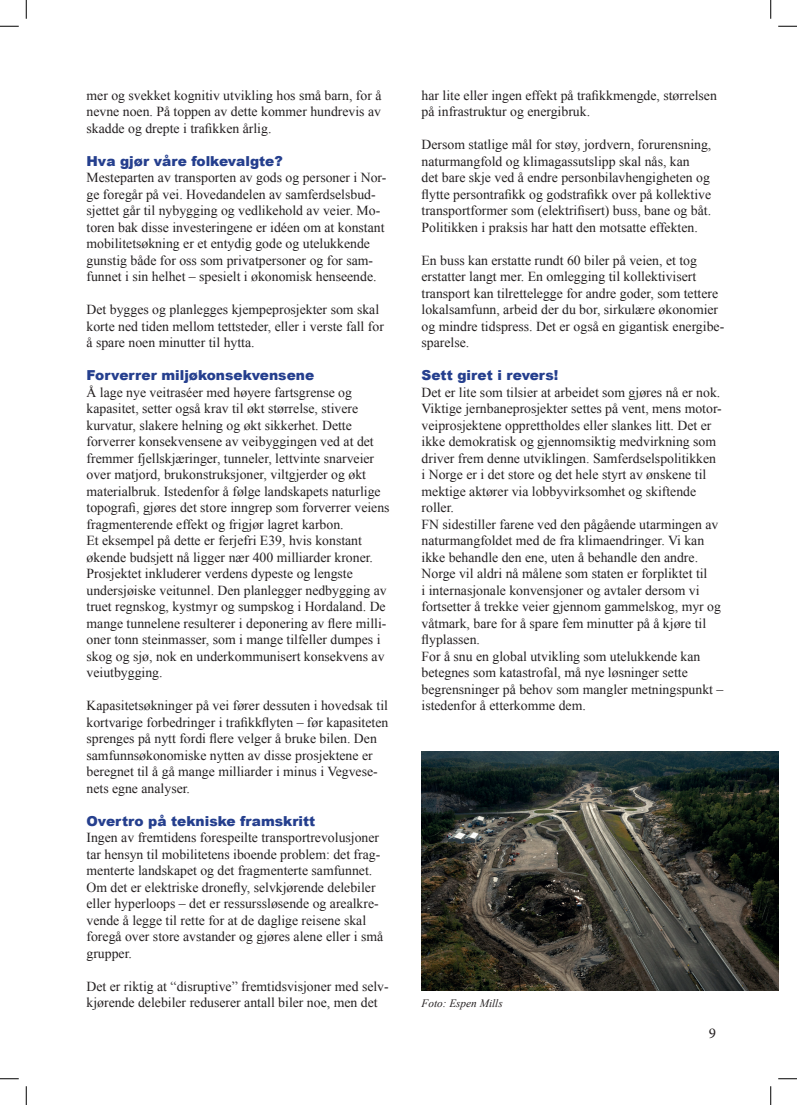
<style>
.page{position:relative;width:797px;height:1105px;background:#fff}
.page>*{position:absolute;margin:0;border:0;box-sizing:border-box;transform-origin:0 0}
.t1{font:15px "Minion Pro";color:#231f20}
.t2{font:13.75px/16.5px "Times New Roman";color:#231f20}
.t3{font:900 13.75px "Arial";color:#253f8e}
.t4{font:italic 11.25px "Times New Roman";color:#231f20}
</style>
<div class="page">
<img style="left:421px;top:751px;width:357px;height:240px">
<svg style="left:0;top:25px;width:19px;height:2px"></svg>
<svg style="left:778px;top:25px;width:19px;height:2px"></svg>
<svg style="left:0;top:1078px;width:19px;height:1px"></svg>
<svg style="left:778px;top:1078px;width:19px;height:1px"></svg>
<svg style="left:25px;top:0;width:2px;height:19px"></svg>
<svg style="left:25px;top:1086px;width:2px;height:19px"></svg>
<svg style="left:770px;top:0;width:1px;height:19px"></svg>
<svg style="left:770px;top:1086px;width:1px;height:19px"></svg>
<p class="t2" style="left:86px;top:87px;width:296px;text-align:justify">mer og svekket kognitiv utvikling hos små barn, for å nevne noen. På toppen av dette kommer hundrevis av skadde og drepte i trafikken årlig.</p>
<p class="t3" style="left:86px;top:151px;width:198px">Hva gjør våre folkevalgte?</p>
<p class="t2" style="left:86px;top:169px;width:301px">Mesteparten av transporten av gods og personer i Nor&shy;ge foregår på vei. Hovedandelen av samferdselsbud&shy;sjettet går til nybygging og vedlikehold av veier. Mo&shy;toren bak disse investeringene er idéen om at konstant mobilitetsøkning er et entydig gode og utelukkende gunstig både for oss som privatpersoner og for sam&shy;funnet i sin helhet – spesielt i økonomisk henseende.</p>
<p class="t2" style="left:86px;top:301px;width:299px">Det bygges og planlegges kjempeprosjekter som skal korte ned tiden mellom tettsteder, eller i verste fall for å spare noen minutter til hytta.</p>
<p class="t3" style="left:86px;top:365px;width:229px">Forverrer miljøkonsekvensene</p>
<p class="t2" style="left:86px;top:384px;width:304px">Å lage nye veitraséer med høyere fartsgrense og kapasitet, setter også krav til økt størrelse, stivere kurvatur, slakere helning og økt sikkerhet. Dette forverrer konsekvensene av veibyggingen ved at det fremmer fjellskjæringer, tunneler, lettvinte snarveier over matjord, brukonstruksjoner, viltgjerder og økt materialbruk. Istedenfor å følge landskapets naturlige topografi, gjøres det store inngrep som forverrer veiens fragmenterende effekt og frigjør lagret karbon.<br>Et eksempel på dette er ferjefri E39, hvis konstant økende budsjett nå ligger nær 400 milliarder kroner.<br>Prosjektet inkluderer verdens dypeste og lengste undersjøiske veitunnel. Den planlegger nedbygging av truet regnskog, kystmyr og sumpskog i Hordaland. De mange tunnelene resulterer i deponering av flere milli&shy;oner tonn steinmasser, som i mange tilfeller dumpes i skog og sjø, nok en underkommunisert konsekvens av veiutbygging.</p>
<p class="t2" style="left:86px;top:697px;width:303px">Kapasitetsøkninger på vei fører dessuten i hovedsak til kortvarige forbedringer i trafikkflyten – før kapasiteten sprenges på nytt fordi flere velger å bruke bilen. Den samfunnsøkonomiske nytten av disse prosjektene er beregnet til å gå mange milliarder i minus i Vegvese&shy;nets egne analyser.</p>
<p class="t3" style="left:86px;top:811px;width:230px">Overtro på tekniske framskritt</p>
<p class="t2" style="left:86px;top:829px;width:298px">Ingen av fremtidens forespeilte transportrevolusjoner tar hensyn til mobilitetens iboende problem: det frag&shy;menterte landskapet og det fragmenterte samfunnet.<br>Om det er elektriske dronefly, selvkjørende delebiler eller hyperloops – det er ressurssløsende og arealkre&shy;vende å legge til rette for at de daglige reisene skal foregå over store avstander og gjøres alene eller i små grupper.</p>
<p class="t2" style="left:86px;top:978px;width:304px">Det er riktig at “disruptive” fremtidsvisjoner med selv&shy;kjørende delebiler reduserer antall biler noe, men det</p>
<p class="t2" style="left:421px;top:87px;width:297px">har lite eller ingen effekt på trafikkmengde, størrelsen på infrastruktur og energibruk.</p>
<p class="t2" style="left:421px;top:136px;width:291px">Dersom statlige mål for støy, jordvern, forurensning, naturmangfold og klimagassutslipp skal nås, kan<br>det bare skje ved å endre personbilavhengigheten og flytte persontrafikk og godstrafikk over på kollektive transportformer som (elektrifisert) buss, bane og båt.<br>Politikken i praksis har hatt den motsatte effekten.</p>
<p class="t2" style="left:421px;top:252px;width:304px">En buss kan erstatte rundt 60 biler på veien, et tog erstatter langt mer. En omlegging til kollektivisert transport kan tilrettelegge for andre goder, som tettere lokalsamfunn, arbeid der du bor, sirkulære økonomier og mindre tidspress. Det er også en gigantisk energibe&shy;sparelse.</p>
<p class="t3" style="left:421px;top:365px;width:138px">Sett giret i revers!</p>
<p class="t2" style="left:421px;top:384px;width:303px">Det er lite som tilsier at arbeidet som gjøres nå er nok.<br>Viktige jernbaneprosjekter settes på vent, mens motor&shy;veiprosjektene opprettholdes eller slankes litt. Det er ikke demokratisk og gjennomsiktig medvirkning som driver frem denne utviklingen. Samferdselspolitikken i Norge er i det store og det hele styrt av ønskene til mektige aktører via lobbyvirksomhet og skiftende roller.<br>FN sidestiller farene ved den pågående utarmingen av naturmangfoldet med de fra klimaendringer. Vi kan ikke behandle den ene, uten å behandle den andre.<br>Norge vil aldri nå målene som staten er forpliktet til<br>i internasjonale konvensjoner og avtaler dersom vi fortsetter å trekke veier gjennom gammelskog, myr og våtmark, bare for å spare fem minutter på å kjøre til flyplassen.<br>For å snu en global utvikling som utelukkende kan betegnes som katastrofal, må nye løsninger sette begrensninger på behov som mangler metningspunkt – istedenfor å etterkomme dem.</p>
<p class="t4" style="left:421px;top:996px;width:83px">Foto: Espen Mills</p>
<p class="t1" style="left:708px;top:1023px;width:9px">9</p>
</div>
